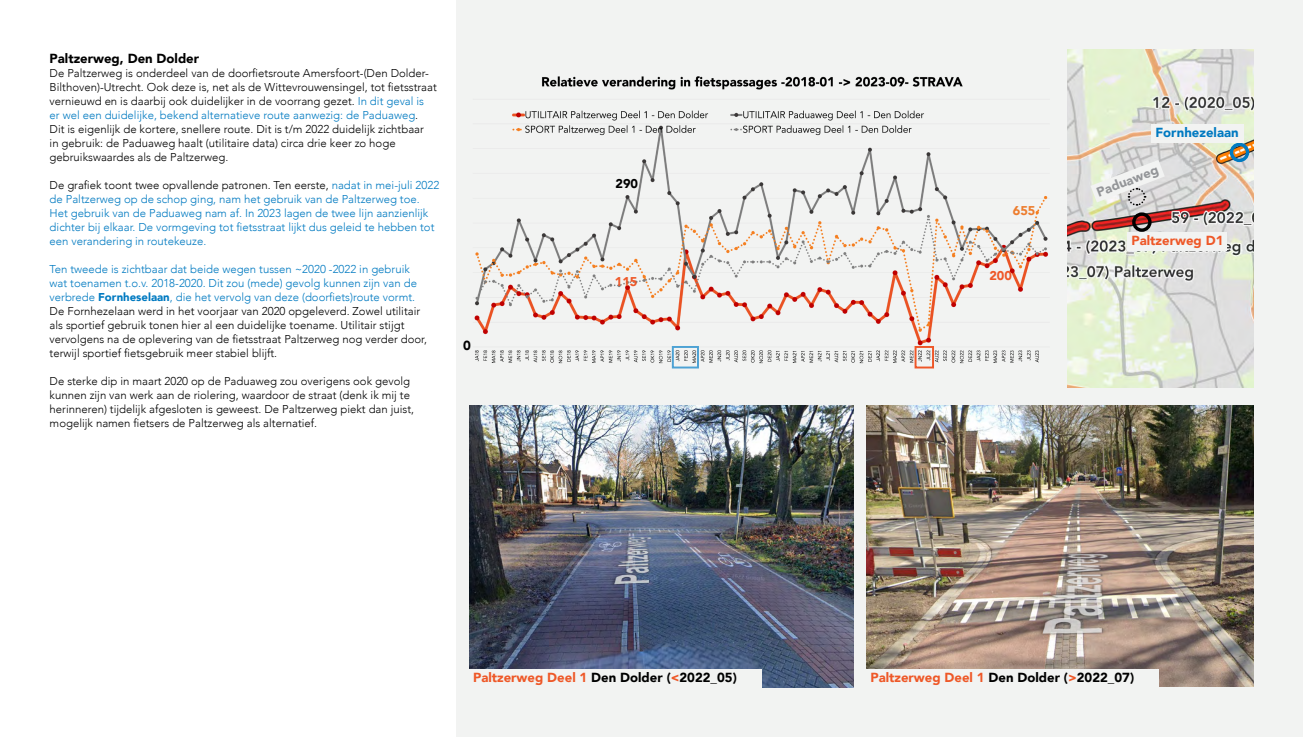
<style>
.page{position:relative;width:1303px;height:737px;background:#fff}
.page>*{position:absolute;margin:0;border:0;box-sizing:border-box;transform-origin:0 0}
.Kop_15{font:900 13.12px "Avenir";color:#000}
.Kop_15-2{font:900 13.12px "Avenir";color:#ee5828}
.Kop_15-3{font:900 13.12px "Avenir";color:#017ac1}
.Kop_15-4{font:900 13.12px "Avenir";color:#939598}
.Kop_20{font:900 12.69px "Avenir";color:#ee5828}
.Kop_20-2{font:900 12.69px "Avenir";color:#ed7d2e}
.Kop_20-3{font:900 12.69px "Avenir";color:#000}
.Alinea_13_-_16{font:300 11.38px/14px "Avenir";color:#000}
.Alinea_13_-_16-2{font:300 11.38px/14px "Avenir";color:#017ac1}
.s1{color:#017ac1}
.s2{color:#000}
.s3{font-weight:900;color:#017ac1}
.s4{color:#ee5828}
</style>
<div class="page">
<div style="left:456px;top:0;width:846px;height:737px;background:#f2f3f2"></div>
<img style="left:469px;top:406px;width:384px;height:281px">
<img style="left:866px;top:406px;width:387px;height:280px">
<img style="left:1067px;top:50px;width:186px;height:337px">
<div style="left:1131px;top:212px;width:20px;height:20px;border:3px solid #000;border-radius:50%"></div>
<div style="left:1229px;top:143px;width:19px;height:19px;border:3px solid #017ac1;border-radius:50%"></div>
<div style="left:469px;top:668px;width:292px;height:19px;background:#f2f3f2"></div>
<div style="left:866px;top:668px;width:292px;height:19px;background:#f2f3f2"></div>
<div style="left:1127px;top:232px;width:99px;height:18px;background:#f2f3f2"></div>
<div style="left:1151px;top:124px;width:92px;height:19px;background:#f2f3f2"></div>
<svg style="left:1090px;top:160px;width:74px;height:47px"></svg>
<img style="left:474px;top:76px;width:575px;height:293px">
<div style="left:914px;top:346px;width:19px;height:22px;border:2px solid #ee5728"></div>
<div style="left:671px;top:346px;width:28px;height:22px;border:2px solid #4da2d4"></div>
<p class="Kop_15" style="left:50px;top:47px;width:151px">Paltzerweg, Den Dolder</p>
<p class="Alinea_13_-_16" style="left:50px;top:66px;width:389px">De Paltzerweg is onderdeel van de doorfietsroute Amersfoort-(Den Dolder-Bilthoven)-Utrecht. Ook deze is, net als de Wittevrouwensingel, tot fietsstraat vernieuwd en is daarbij ook duidelijker in de voorrang gezet. <span class="s1">In dit geval is er wel een duidelijke, bekend alternatieve route aanwezig: de Paduaweg</span>.<br>Dit is eigenlijk de kortere, snellere route. Dit is t/m 2022 duidelijk zichtbaar<br>in gebruik: de Paduaweg haalt (utilitaire data) circa drie keer zo hoge gebruikswaardes als de Paltzerweg.</p>
<p class="Alinea_13_-_16-2" style="left:50px;top:178px;width:391px"><span class="s2">De grafiek toont twee opvallende patronen. Ten eerste,</span> nadat in mei-juli 2022 de Paltzerweg op de schop ging, nam het gebruik van de Paltzerweg toe.<br>Het gebruik van de Paduaweg nam af. In 2023 lagen de twee lijn aanzienlijk dichter bij elkaar. De vormgeving tot fietsstraat lijkt dus geleid te hebben tot een verandering in routekeuze.</p>
<p class="Alinea_13_-_16" style="left:50px;top:262px;width:379px"><span class="s1">Ten tweede is zichtbaar dat beide wegen tussen ~2020 -2022 in gebruik wat toenamen t.o.v. 2018-2020. Dit zou (mede) gevolg kunnen zijn van de verbrede</span> <span class="s3">Fornheselaan</span><span class="s1">, die het vervolg van deze (doorfiets)route vormt.<br></span>De Fornhezelaan werd in het voorjaar van 2020 opgeleverd. Zowel utilitair als sportief gebruik tonen hier al een duidelijke toename. Utilitair stijgt vervolgens na de oplevering van de fietsstraat Paltzerweg nog verder door, terwijl sportief fietsgebruik meer stabiel blijft.</p>
<p class="Alinea_13_-_16" style="left:50px;top:374px;width:366px">De sterke dip in maart 2020 op de Paduaweg zou overigens ook gevolg kunnen zijn van werk aan de riolering, waardoor de straat (denk ik mij te herinneren) tijdelijk afgesloten is geweest. De Paltzerweg piekt dan juist, mogelijk namen fietsers de Paltzerweg als alternatief.</p>
<p class="Kop_15" style="left:463px;top:334px;width:9px">0</p>
<p class="Kop_20-3" style="left:615px;top:172px;width:24px">290</p>
<p class="Kop_20" style="left:615px;top:271px;width:24px">115</p>
<p class="Kop_20-2" style="left:1012px;top:199px;width:24px">655</p>
<p class="Kop_20" style="left:989px;top:264px;width:24px">200</p>
<p class="Kop_15-3" style="left:1155px;top:121px;width:85px">Fornhezelaan</p>
<p class="Kop_15-4" style="left:1093px;top:182px;width:66px;rotate:-21deg">Paduaweg</p>
<p class="Kop_15-2" style="left:1131px;top:229px;width:93px">Paltzerweg D1</p>
<p class="Kop_15" style="left:473px;top:666px;width:265px"><span class="s4">Paltzerweg Deel 1</span> Den Dolder (<span class="s4">&lt;</span>2022_05)</p>
<p class="Kop_15" style="left:870px;top:666px;width:265px"><span class="s4">Paltzerweg Deel 1</span> Den Dolder (<span class="s4">&gt;</span>2022_07)</p>
</div>
